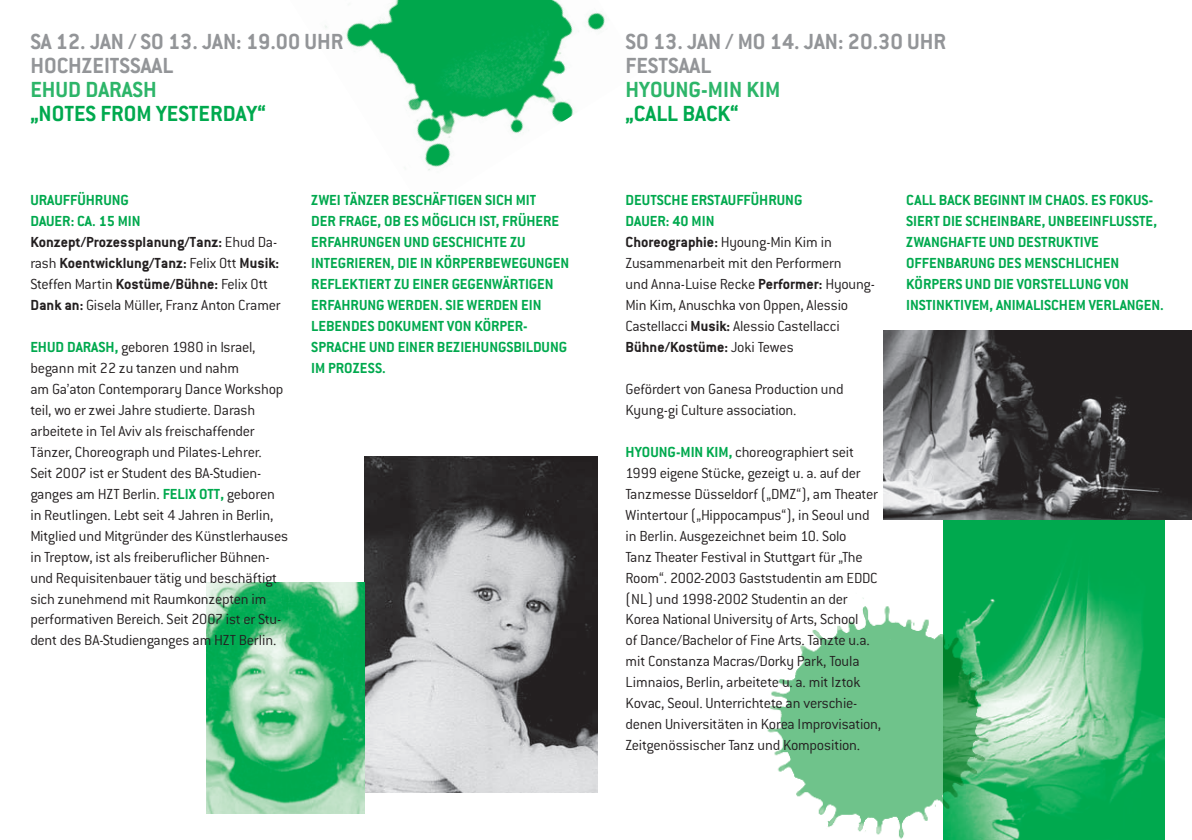
<style>
.page{position:relative;width:1192px;height:840px;background:#fff}
.page>*{position:absolute;margin:0;border:0;box-sizing:border-box;transform-origin:0 0}
.t1{font:700 24px/24px "Conduit ITC";color:#939598}
.t2{font:700 24px "Conduit ITC";color:#00a94e}
.t3{font:700 24px "Conduit ITC";color:#2db569}
.t4{font:300 16px/21px "Conduit ITC";letter-spacing:-.015em;color:#231f20}
.t5{font:700 16px/21px "Conduit ITC";color:#00a94e}
.t6{font:700 16px/21px "Conduit ITC";color:#231f20}
.s1{color:#00a94e}
.s2{font-weight:300}
.s3{font-weight:700;color:#00a94e}
.s4{font-weight:700}
</style>
<div class="page">
<img style="left:944px;top:520px;width:220px;height:320px">
<img style="left:767px;top:522px;width:244px;height:318px">
<img style="left:325px;top:0;width:280px;height:171px">
<img style="left:364px;top:457px;width:233px;height:335px">
<img style="left:207px;top:583px;width:157px;height:230px">
<img style="left:884px;top:331px;width:308px;height:189px">
<h1 class="t1" style="left:30px;top:29px;width:315px">SA 12. JAN / SO 13. JAN: 19.00 UHR<br>HOCHZEITSSAAL</h1>
<h1 class="t3" style="left:30px;top:75px;width:128px">EHUD DARASH</h1>
<h1 class="t2" style="left:30px;top:99px;width:237px">„NOTES FROM YESTERDAY“</h1>
<h1 class="t1" style="left:626px;top:29px;width:322px">SO 13. JAN / MO 14. JAN: 2O.3O UHR<br>FESTSAAL</h1>
<h1 class="t3" style="left:626px;top:75px;width:153px">HYOUNG-MIN KIM</h1>
<h1 class="t2" style="left:626px;top:99px;width:114px">„CALL BACK“</h1>
<p class="t6" style="left:30px;top:189px;width:252px"><span class="s1">URAUFFÜHRUNG<br>DAUER: CA. 15 MIN </span>KONZEPT/PROZESSPLANUNG/TANZ: <span class="s2">Ehud Da&shy;rash</span> KOENTWICKLUNG/TANZ: <span class="s2">Felix Ott</span> MUSIK:<br><span class="s2">Steffen Martin</span> KOSTÜME/BÜHNE: <span class="s2">Felix Ott </span>DANK AN: <span class="s2">Gisela Müller, Franz Anton Cramer</span></p>
<p class="t4" style="left:30px;top:336px;width:259px"><span class="s3">EHUD DARASH,</span> geboren 1980 in Israel, begann mit 22 zu tanzen und nahm<br>am Ga’aton Contemporary Dance Workshop teil, wo er zwei Jahre studierte. Darash arbeitete in Tel Aviv als freischaffender Tänzer, Choreograph und Pilates-Lehrer.<br>Seit 2007 ist er Student des BA-Studien&shy;ganges am HZT Berlin. <span class="s3">FELIX OTT,</span> geboren in Reutlingen. Lebt seit 4 Jahren in Berlin, Mitglied und Mitgründer des Künstlerhauses in Treptow, ist als freiberuflicher Bühnen&shy;und Requisitenbauer tätig und beschäftigt sich zunehmend mit Raumkonzepten im performativen Bereich. Seit 2007 ist er Stu&shy;dent des BA-Studienganges am HZT Berlin.</p>
<p class="t5" style="left:311px;top:189px;width:259px">ZWEI TÄNZER BESCHÄFTIGEN SICH MIT<br>DER FRAGE, OB ES MÖGLICH IST, FRÜHERE<br>ERFAHRUNGEN UND GESCHICHTE ZU<br>INTEGRIEREN, DIE IN KÖRPERBEWEGUNGEN<br>REFLEKTIERT ZU EINER GEGENWÄRTIGEN<br>ERFAHRUNG WERDEN. SIE WERDEN EIN<br>LEBENDES DOKUMENT VON KÖRPER-<br>SPRACHE UND EINER BEZIEHUNGSBILDUNG<br>IM PROZESS.</p>
<p class="t5" style="left:906px;top:189px;width:252px">CALL BACK BEGINNT IM CHAOS. ES FOKUS-<br>SIERT DIE SCHEINBARE, UNBEEINFLUSSTE,<br>ZWANGHAFTE UND DESTRUKTIVE<br>OFFE</p>
<p class="t4" style="left:626px;top:190px;width:251px"><span class="s3">DEUTSCHE ERSTAUFFÜHRUNG<br>DAUER: 40 MIN<br></span><span class="s4">CHOREOGRAPHIE:</span> Hyoung-Min Kim in<br>Zusammenarbeit mit den Performern<br>und Anna-Luise Recke <span class="s4">PERFORMER:</span> Hyoung-<br>Min Kim, Anuschka von Oppen, Alessio<br>Castellacci <span class="s4">MUSIK:</span> Alessio Castellacci<br><span class="s4">BÜHNE/KOSTÜME:</span> Joki Tewes</p>
<p class="t4" style="left:626px;top:378px;width:220px">Gefördert von Ganesa Production und<br>Kyung-gi Culture association.</p>
<p class="t4" style="left:626px;top:441px;width:257px"><span class="s3">HYOUNG-MIN KIM,</span> choreographiert seit 1999 eigene Stücke, gezeigt u. a. auf der Tanzmesse Düsseldorf („DMZ“), am Theater Wintertour („Hippocampus“), in Seoul und in Berlin. Ausgezeichnet beim 10. Solo<br>Tanz Theater Festival in Stuttgart für „The Room“. 2002-2003 Gaststudentin am EDDC (NL) und 1998-2002 Studentin an der Korea National University of Arts, School<br>of Dance/Bachelor of Fine Arts. Tanzte u.a. mit Constanza Macras/Dorky Park, Toula Limnaios, Berlin, arbeitete u. a. mit Iztok Kovac, Seoul. Unterrichtete an verschie&shy;denen Universitäten in Korea Improvisation, Zeitgenössischer Tanz und Komposition.</p>
<p class="t5" style="left:906px;top:252px;width:259px;text-indent:30px">NBARUNG DES MENSCHLICHEN<br>KÖRPERS UND DIE VORSTELLUNG VON<br>INSTINKTIVEM, ANIMALISCHEM VERLANGEN.</p>
</div>
